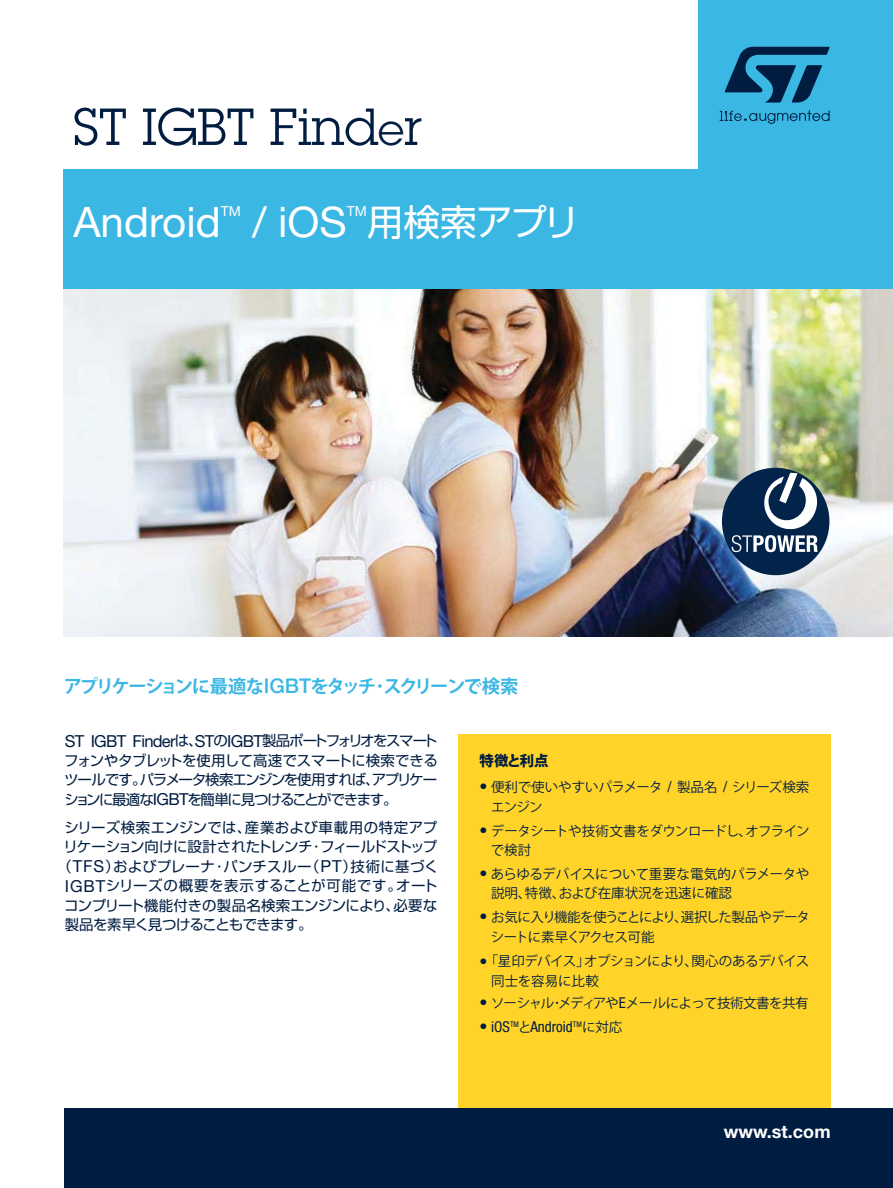
<style>
.page{position:relative;width:893px;height:1188px;background:#fff}
.page>*{position:absolute;margin:0;border:0;box-sizing:border-box;transform-origin:0 0}
.t1{font:51px "Lubalin Graph Std";color:#001d41}
.t2{font:42.15px "Helvetica Neue LT Std";color:#fff}
.t3{font:36.6px "Shin Go Pro Regular 90 msp RKSJ H";letter-spacing:-.02em;color:#fff}
.t4{font:18.3px "Koz Go Pro Bold 90 msp RKSJ H";letter-spacing:-.11em;color:#3bb7e4}
.t5{font:700 18px "Helvetica Neue LT Std";color:#fff}
.t6{font:16.5px "Helvetica Neue LT Std";letter-spacing:-.045em;color:#001d41}
.t7{font:condensed 15px "Helvetica Neue LT Std";color:#001d41}
.t8{font:14.4px/19.5px "Shin Go Pro Regular 90 msp RKSJ H";letter-spacing:-.03em;color:#001d41;text-align:justify}
.t9{font:14.4px "Shin Go Pro Regular 90 msp RKSJ H";letter-spacing:.02em;color:#001d41}
.t10{font:14.4px "Shin Go Pro Regular 90 msp RKSJ H";letter-spacing:.04em;color:#001d41}
.t11{font:14.4px "Shin Go Pro Regular 90 msp RKSJ H";letter-spacing:-.01em;color:#001d41}
.t12{font:14.4px "Shin Go Pro Regular 90 msp RKSJ H";letter-spacing:.025em;color:#001d41}
.t13{font:14.4px "Koz Go Pro Heavy 90 msp RKSJ H";letter-spacing:-.055em;color:#001d41}
.t14{font:13.8px "Helvetica Neue LT Std";color:#fff}
.t15{font:13.5px/19.5px "Koz Go Pro Regular 90 msp RKSJ H";letter-spacing:-.035em;color:#001d41}
.t16{font:13.5px/19.5px "Koz Go Pro Regular 90 msp RKSJ H";letter-spacing:-.005em;color:#001d41}
.t17{font:13.5px/19.5px "Koz Go Pro Regular 90 msp RKSJ H";letter-spacing:-.06em;color:#001d41}
.s1{font-size:44.25px}
.s2{font-family:"Helvetica Neue LT Std";font-weight:500;font-size:20.25px}
.s3{font-family:"Shin Go Pro Regular 90 msp RKSJ H";font-size:14.4px}
.s4{font-family:"Helvetica Neue LT Std";font-size:16.5px}
.s5{font-family:"Helvetica Neue LT Std";font-stretch:condensed;font-size:16.05px}
.s6{font-family:"Helvetica Neue LT Std";font-stretch:condensed;font-size:15px}
.s7{font-size:16.05px}
.s8{font-family:"Koz Go Pro Regular 90 msp RKSJ H";font-stretch:normal;font-size:13.5px}
</style>
<div class="page">
<div style="left:698px;top:0;width:194px;height:627px;background:#3bb7e4"></div>
<div style="left:64px;top:169px;width:828px;height:458px;background:#3bb7e4"></div>
<svg style="left:724px;top:47px;width:105px;height:56px"></svg>
<svg style="left:719px;top:110px;width:110px;height:14px"></svg>
<img style="left:64px;top:290px;width:828px;height:347px">
<div style="left:458px;top:735px;width:372px;height:403px;background:#ffd328"></div>
<div style="left:65px;top:1108px;width:827px;height:80px;background:#001d41"></div>
<div style="left:722px;top:468px;width:107px;height:107px;background:#03244a;border-radius:50%"></div>
<svg style="left:731px;top:473px;width:86px;height:79px"></svg>
<h1 class="t1" style="left:73px;top:98px;width:351px">ST IGBT Find<span class="s1">e</span>r</h1>
<h2 class="t2" style="left:73px;top:207px;width:149px">Android</h2>
<p class="t14" style="left:221px;top:207px;width:21px">TM</p>
<h2 class="t2" style="left:252px;top:207px;width:96px">/ iOS</h2>
<p class="t14" style="left:347px;top:207px;width:21px">TM</p>
<h3 class="t3" style="left:367px;top:209px;width:214px">用検索アプリ</h3>
<p class="t4" style="left:64px;top:680px;width:456px">アプリケーションに最適な<span class="s2">IGBT</span>をタッチ･スクリーンで検索</p>
<p class="t6" style="left:65px;top:735px;width:374px">ST IGBT Finder<span class="s3">は、</span>ST<span class="s3">の</span>IGBT<span class="s3">製品ポートフォリオをスマート</span></p>
<p class="t8" style="left:64px;top:753px;width:375px">フォンやタブレットを使用して高速でスマートに検索できるツールです。パラメータ検索エンジンを使用すれば、アプリケーションに最適な<span class="s4">IGBT</span>を簡単に見つけることができます。</p>
<p class="t12" style="left:64px;top:822px;width:374px">シリーズ検索エンジンでは、産業および車載用の特定アプ</p>
<p class="t8" style="left:63px;top:839px;width:375px">リケーション向けに設計されたトレンチ･フィールドストップ</p>
<p class="t9" style="left:58px;top:861px;width:382px">（<span class="s4">TFS</span>）およびプレーナ･パンチスルー（<span class="s4">PT</span>）技術に基づく</p>
<p class="t10" style="left:65px;top:881px;width:374px"><span class="s4">IGBT</span>シリーズの概要を表示することが可能です。オート</p>
<p class="t11" style="left:64px;top:900px;width:374px">コンプリート機能付きの製品名検索エンジンにより、必要な</p>
<p class="t8" style="left:65px;top:917px;width:249px">製品を素早く見つけることもできます。</p>
<p class="t13" style="left:479px;top:756px;width:70px">特徴と利点</p>
<p class="t15" style="left:491px;top:779px;width:320px;text-indent:-11px"><span class="s5">•</span> 便利で使いやすいパラメータ <span class="s6">/</span> 製品名 <span class="s6">/</span> シリーズ検索エンジン</p>
<p class="t15" style="left:490px;top:823px;width:320px;text-indent:-11px"><span class="s5">•</span> データシートや技術文書をダウンロードし、オフラインで検討</p>
<p class="t16" style="left:491px;top:866px;width:320px;text-indent:-12px"><span class="s5">•</span> あらゆるデバイスについて重要な電気的パラメータや説明、特徴、および在庫状況を迅速に確認</p>
<p class="t17" style="left:490px;top:909px;width:321px;text-indent:-11px"><span class="s5">•</span> お気に入り機能を使うことにより、選択した製品やデータシートに素早くアクセス可能</p>
<p class="t15" style="left:491px;top:953px;width:320px;line-height:20px;text-indent:-11px"><span class="s5">•</span> 「星印デバイス」オプションにより、関心のあるデバイス同士を容易に比較</p>
<p class="t15" style="left:479px;top:995px;width:330px"><span class="s5">•</span> ソーシャル･メディアや<span class="s6">E</span>メールによって技術文書を共有</p>
<p class="t7" style="left:479px;top:1018px;width:144px"><span class="s7">•</span> iOS<sup>TM</sup><span class="s8">と</span>Android<sup>TM</sup><span class="s8">に対応</span></p>
<p class="t5" style="left:724px;top:1121px;width:108px">www.st.com</p>
</div>
